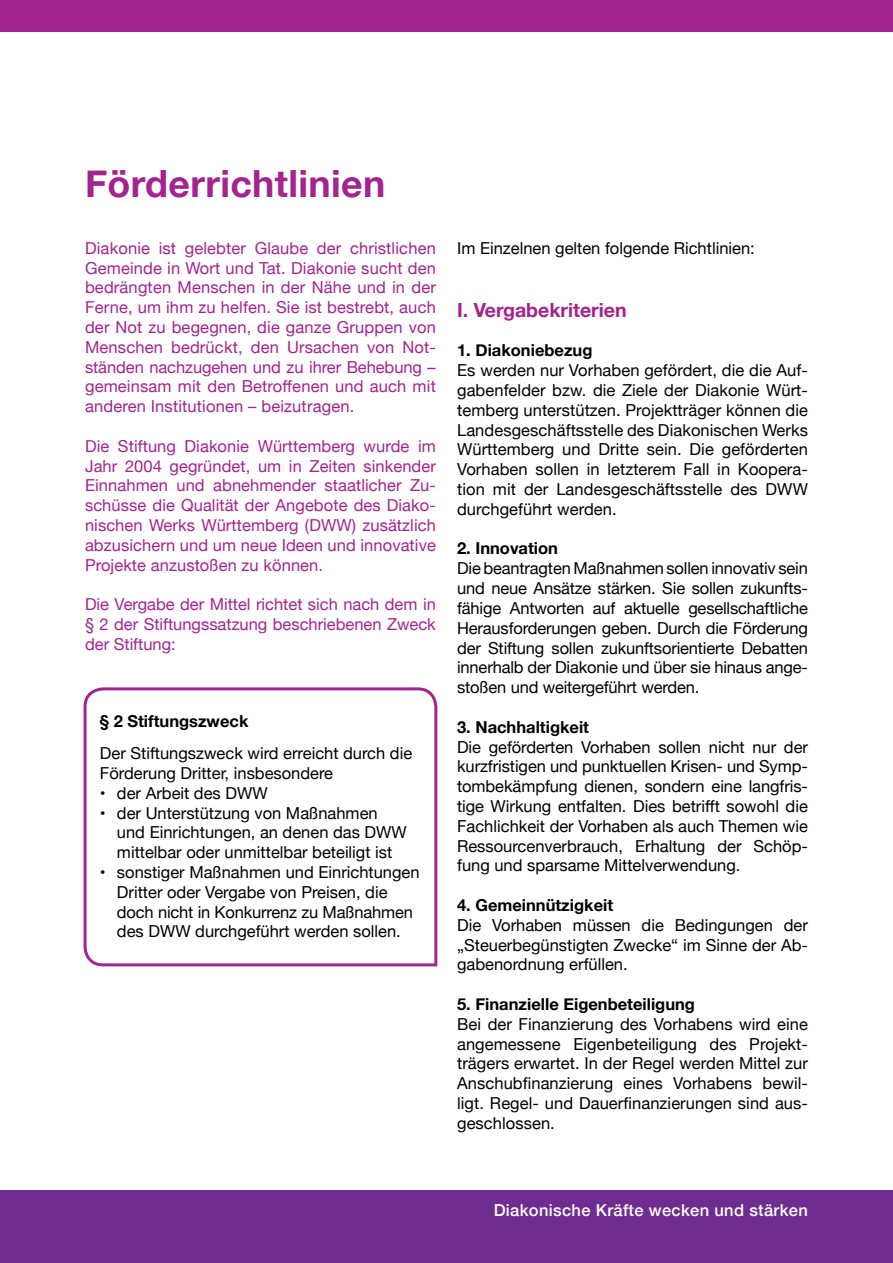
<style>
.page{position:relative;width:893px;height:1263px;background:#fff}
.page>*{position:absolute;margin:0;border:0;box-sizing:border-box;transform-origin:0 0}
.t1{font:700 37.5px "Helvetica Neue";letter-spacing:.01em;color:#a3238f}
.t2{font:700 19.5px "Helvetica Neue";color:#a3238f}
.t3{font:16.5px/19.8px "Helvetica Neue";color:#000;text-align:justify}
.t4{font:16.5px/19.8px "Helvetica Neue";letter-spacing:.005em;color:#a3238f;text-align:justify}
.t5{font:700 16.5px "Helvetica Neue";color:#000}
.t6{font:500 16.5px "Helvetica Neue";letter-spacing:.02em;color:#fff}
</style>
<div class="page">
<div style="left:0;top:0;width:893px;height:32px;background:#a3238f"></div>
<div style="left:0;top:1191px;width:893px;height:72px;background:#6f2c91"></div>
<svg style="left:83px;top:687px;width:355px;height:280px"></svg>
<h1 class="t1" style="left:85px;top:155px;width:302px">Förderrichtlinien</h1>
<p class="t4" style="left:85px;top:239px;width:352px">Diakonie ist gelebter Glaube der christlichen Gemeinde in Wort und Tat. Diakonie sucht den bedrängten Menschen in der Nähe und in der Ferne, um ihm zu helfen. Sie ist bestrebt, auch der Not zu begegnen, die ganze Gruppen von Menschen bedrückt, den Ursachen von Not&shy;ständen nachzugehen und zu ihrer Behebung – gemeinsam mit den Betroffenen und auch mit anderen Institutionen – beizutragen.</p>
<p class="t4" style="left:85px;top:437px;width:352px">Die Stiftung Diakonie Württemberg wurde im Jahr 2004 gegründet, um in Zeiten sinkender Einnahmen und abnehmender staatlicher Zu&shy;schüsse die Qualität der Angebote des Diako&shy;nischen Werks Württemberg (DWW) zusätzlich abzusichern und um neue Ideen und innovative Projekte anzustoßen zu können.</p>
<p class="t4" style="left:85px;top:595px;width:352px">Die Vergabe der Mittel richtet sich nach dem in § 2 der Stiftungssatzung beschriebenen Zweck der Stiftung:</p>
<p class="t5" style="left:100px;top:708px;width:150px">§ 2 Stiftungszweck</p>
<p class="t3" style="left:100px;top:744px;width:314px">Der Stiftungszweck wird erreicht durch die<br>Förderung Dritter, insbesondere</p>
<p class="t3" style="left:100px;top:784px;width:169px">• der Arbeit des DWW</p>
<p class="t3" style="left:117px;top:804px;width:291px;text-align:left;text-indent:-17px">• der Unterstützung von Maßnahmen und Einrichtungen, an denen das DWW mittelbar oder unmittelbar beteiligt ist</p>
<p class="t3" style="left:117px;top:863px;width:304px;text-align:left;text-indent:-17px">• sonstiger Maßnahmen und Einrichtungen Dritter oder Vergabe von Preisen, die doch nicht in Konkurrenz zu Maßnahmen des DWW durchgeführt werden sollen.</p>
<p class="t3" style="left:457px;top:239px;width:299px">Im Einzelnen gelten folgende Richtlinien:</p>
<p class="t2" style="left:457px;top:295px;width:171px">I. Vergabekriterien</p>
<p class="t5" style="left:457px;top:338px;width:137px">1. Diakoniebezug</p>
<p class="t3" style="left:457px;top:361px;width:352px">Es werden nur Vorhaben gefördert, die die Auf&shy;gabenfelder bzw. die Ziele der Diakonie Würt&shy;temberg unterstützen. Projektträger können die Landesgeschäftsstelle des Diakonischen Werks Württemberg und Dritte sein. Die geförderten Vorhaben sollen in letzterem Fall in Koopera&shy;tion mit der Landesgeschäftsstelle des DWW durchgeführt werden.</p>
<p class="t5" style="left:457px;top:536px;width:102px">2. Innovation</p>
<p class="t3" style="left:457px;top:559px;width:352px">Die beantragten Maßnahmen sollen innovativ sein und neue Ansätze stärken. Sie sollen zukunfts&shy;fähige Antworten auf aktuelle gesellschaftliche Herausforderungen geben. Durch die Förderung der Stiftung sollen zukunftsorientierte Debatten innerhalb der Diakonie und über sie hinaus ange&shy;stoßen und weitergeführt werden.</p>
<p class="t5" style="left:457px;top:714px;width:133px">3. Nachhaltigkeit</p>
<p class="t3" style="left:457px;top:738px;width:352px">Die geförderten Vorhaben sollen nicht nur der kurzfristigen und punktuellen Krisen- und Symp&shy;tombekämpfung dienen, sondern eine langfris&shy;tige Wirkung entfalten. Dies betrifft sowohl die Fachlichkeit der Vorhaben als auch Themen wie Ressourcenverbrauch, Erhaltung der Schöp&shy;fung und sparsame Mittelverwendung.</p>
<p class="t5" style="left:457px;top:892px;width:158px">4. Gemeinnützigkeit</p>
<p class="t3" style="left:457px;top:916px;width:352px">Die Vorhaben müssen die Bedingungen der „Steuerbegünstigten Zwecke“ im Sinne der Ab&shy;gabenordnung erfüllen.</p>
<p class="t5" style="left:457px;top:991px;width:239px">5. Finanzielle Eigenbeteiligung</p>
<p class="t3" style="left:457px;top:1015px;width:352px">Bei der Finanzierung des Vorhabens wird eine angemessene Eigenbeteiligung des Projekt&shy;trägers erwartet. In der Regel werden Mittel zur Anschubfinanzierung eines Vorhabens bewil&shy;ligt. Regel- und Dauerfinanzierungen sind aus&shy;geschlossen.</p>
<p class="t6" style="left:494px;top:1197px;width:316px">Diakonische Kräfte wecken und stärken</p>
</div>
